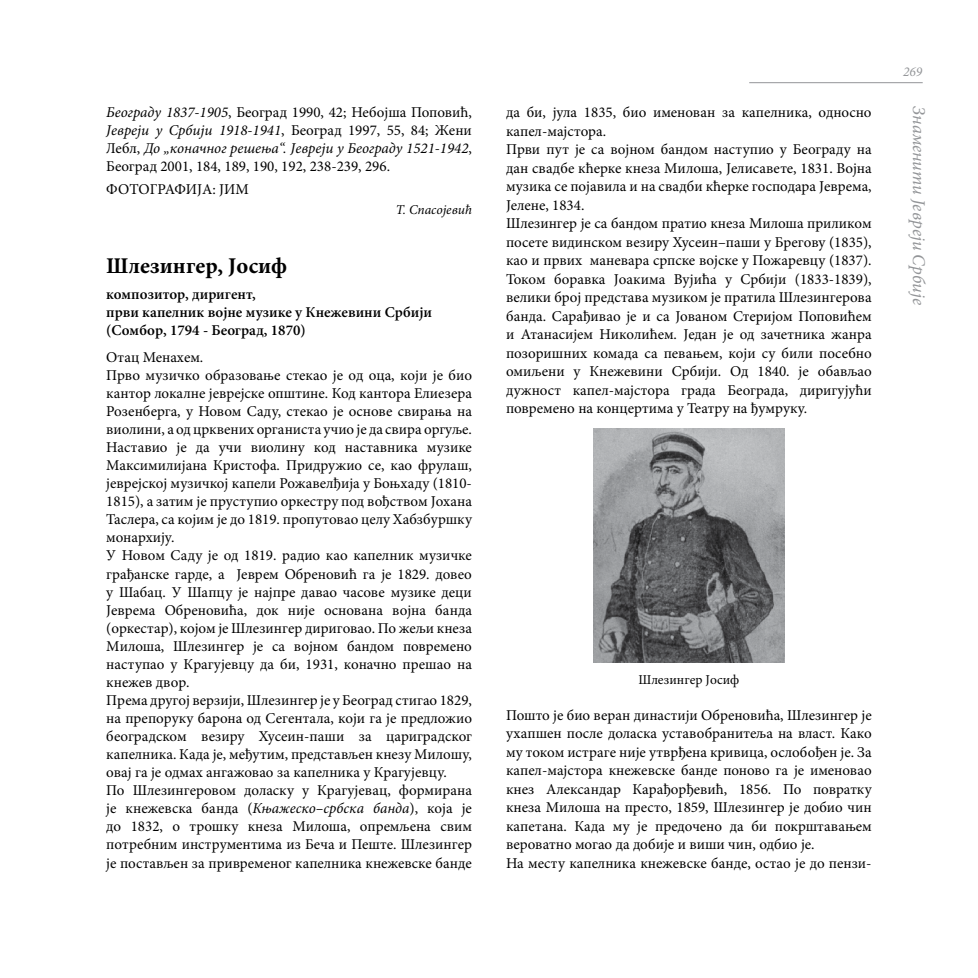
<style>
.page{position:relative;width:978px;height:978px;background:#fff}
.page>*{position:absolute;margin:0;border:0;box-sizing:border-box;transform-origin:0 0}
.t1{font:700 22.5px "Minion Pro";color:#000}
.t2{font:italic 18px "Minion Pro";color:#939598}
.t3{font:15px/18px "Minion Pro";color:#000}
.t4{font:600 15px/18px "Minion Pro";color:#000}
.t5{font:13.5px "Minion Pro";color:#000}
.t6{font:italic 13.5px "Minion Pro";color:#000}
.t7{font:italic 13.5px "Minion Pro";color:#939598}
.s1{font-style:italic}
</style>
<div class="page">
<hr style="left:749px;top:82px;width:174px;height:1px;background:#939598">
<img style="left:593px;top:428px;width:191px;height:234px">
<p class="t3" style="left:106px;top:103px;width:367px;text-align:justify"><span class="s1">Београду 1837-1905</span>, Београд 1990, 42; Небојша Поповић, <span class="s1">Јевреји у Србији 1918-1941</span>, Београд 1997, 55, 84; Жени Лебл, <span class="s1">До „коначног решења“. Јевреји у Београду 1521-1942</span>, Београд 2001, 184, 189, 190, 192, 238-239, 296.</p>
<p class="t3" style="left:106px;top:180px;width:144px">ФОТОГРАФИЈА: ЈИМ</p>
<p class="t6" style="left:396px;top:201px;width:78px">Т. Спасојевић</p>
<h1 class="t1" style="left:106px;top:250px;width:182px">Шлезингер, Јосиф</h1>
<p class="t4" style="left:106px;top:285px;width:327px">композитор, диригент,<br>први капелник војне музике у Кнежевини Србији (Сомбор, 1794 - Београд, 1870)</p>
<p class="t3" style="left:106px;top:348px;width:367px">Отац Менахем.<br>Прво музичко образовање стекао је од оца, који је био кантор локалне јеврејске општине. Код кантора Елиезера Розенберга, у Новом Саду, стекао је основе свирања на виолини, а од црквених органиста учио је да свира оргуље.<br>Наставио је да учи виолину код наставника музике Максимилијана Кристофа. Придружио се, као фрулаш, јеврејској музичкој капели Рожавелђија у Боњхаду (1810- 1815), а затим је пруступио оркестру под вођством Јохана Таслера, са којим је до 1819. пропутовао целу Хабзбуршку монархију.<br>У Новом Саду је од 1819. радио као капелник музичке грађанске гарде, а Јеврем Обреновић га је 1829. довео у Шабац. У Шапцу је најпре давао часове музике деци Јеврема Обреновића, док није основана војна банда (оркестар), којом је Шлезингер дириговао. По жељи кнеза Милоша, Шлезингер је са војном бандом повремено наступао у Крагујевцу да би, 1931, коначно прешао на кнежев двор.<br>Према другој верзији, Шлезингер је у Београд стигао 1829, на препоруку барона од Сегентала, који га је предложио београдском везиру Хусеин-паши за цариградског капелника. Када је, међутим, представљен кнезу Милошу, овај га је одмах ангажовао за капелника у Крагујевцу.<br>По Шлезингеровом доласку у Крагујевац, формирана је кнежевска банда (<span class="s1">Књажеско–србска банда</span>), која је до 1832, о трошку кнеза Милоша, опремљена свим потребним инструментима из Беча и Пеште. Шлезингер је постављен за привременог капелника кнежевске банде</p>
<p class="t3" style="left:506px;top:103px;width:367px;line-height:18.5px">да би, јула 1835, био именован за капелника, односно капел-мајстора.<br>Први пут је са војном бандом наступио у Београду на дан свадбе кћерке кнеза Милоша, Јелисавете, 1831. Војна музика се појавила и на свадби кћерке господара Јеврема, Јелене, 1834.<br>Шлезингер је са бандом пратио кнеза Милоша приликом посете видинском везиру Хусеин–паши у Брегову (1835), као и првих маневара српске војске у Пожаревцу (1837).<br>Током боравка Јоакима Вујића у Србији (1833-1839), велики број представа музиком је пратила Шлезингерова банда. Сарађивао је и са Јованом Стеријом Поповићем и Атанасијем Николићем. Један је од зачетника жанра позоришних комада са певањем, који су били посебно омиљени у Кнежевини Србији. Од 1840. је обављао дужност капел-мајстора града Београда, диригујући повремено на концертима у Театру на ђумруку.</p>
<p class="t7" style="left:903px;top:62px;width:21px">269</p>
<p class="t2" style="left:931px;top:106px;width:200px;rotate:90deg">Знаменити Јевреји Србије</p>
<p class="t5" style="left:638px;top:670px;width:102px">Шлезингер Јосиф</p>
<p class="t3" style="left:506px;top:706px;width:367px;line-height:18.5px">Пошто је био веран династији Обреновића, Шлезингер је ухапшен после доласка уставобранитеља на власт. Како му током истраге није утврђена кривица, ослобођен је. За капел-мајстора кнежевске банде поново га је именовао кнез Александар Карађорђевић, 1856. По повратку кнеза Милоша на престо, 1859, Шлезингер је добио чин капетана. Када му је предочено да би покрштавањем вероватно могао да добије и виши чин, одбио је.<br>На месту капелника кнежевске банде, остао је до пензи-</p>
</div>
